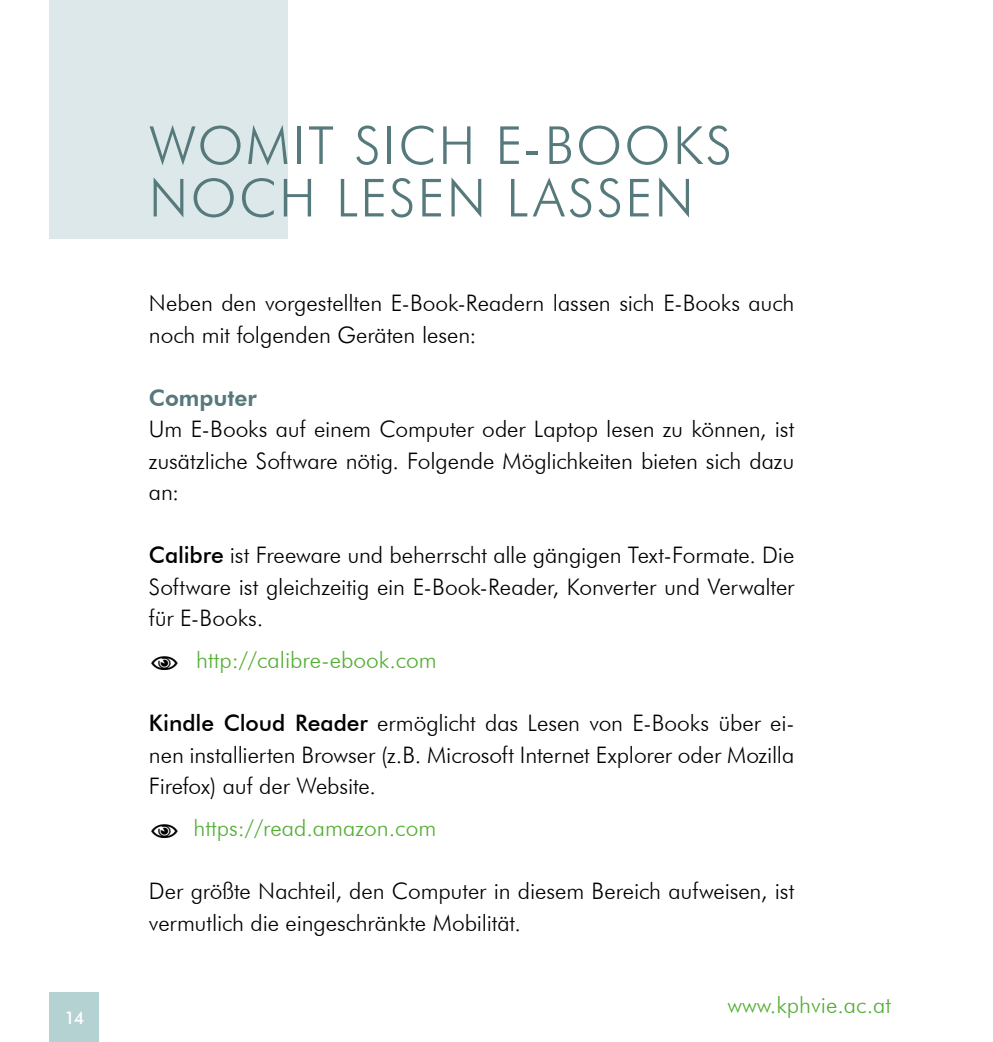
<style>
.page{position:relative;width:993px;height:1042px;background:#fff}
.page>*{position:absolute;margin:0;border:0;box-sizing:border-box;transform-origin:0 0}
.t1{font:300 52.5px/52.5px "Futura BT";letter-spacing:.045em;color:#56797c}
.t2{font:300 22.75px/31.5px "Futura BT";letter-spacing:-.005em;color:#000;text-align:justify}
.t3{font:300 22.75px "Futura BT";color:#52ae32}
.t4{font:800 22.75px "Futura BT";letter-spacing:-.005em;color:#56797c}
.t5{font:500 17.5px "Futura BT";color:#fff}
.s1{font-weight:500}
</style>
<div class="page">
<div style="left:50px;top:992px;width:49px;height:50px;background:#b5d2d2"></div>
<div style="left:50px;top:0;width:238px;height:238px;background:#dce8e9"></div>
<p class="t5" style="left:64px;top:1007px;width:22px">14</p>
<h1 class="t1" style="left:149px;top:119px;width:584px">WOMIT SICH E-BOOKS<br>NOCH LESEN LASSEN</h1>
<p class="t2" style="left:149px;top:287px;width:646px">Neben den vorgestellten E-Book-Readern lassen sich E-Books auch noch mit folgenden Geräten lesen:</p>
<p class="t4" style="left:149px;top:383px;width:109px">Computer</p>
<p class="t2" style="left:149px;top:413px;width:646px">Um E-Books auf einem Computer oder Laptop lesen zu können, ist zusätzliche Software nötig. Folgende Möglichkeiten bieten sich dazu an:</p>
<p class="t2" style="left:149px;top:539px;width:646px"><span class="s1">Calibre</span> ist Freeware und beherrscht alle gängigen Text-Formate. Die Software ist gleichzeitig ein E-Book-Reader, Konverter und Verwalter für E-Books.</p>
<p class="t3" style="left:196px;top:646px;width:242px">http://calibre-ebook.com</p>
<p class="t2" style="left:149px;top:707px;width:646px"><span class="s1">Kindle Cloud Reader</span> ermöglicht das Lesen von E-Books über ei&shy;nen installierten Browser (z.B. Microsoft Internet Explorer oder Mozilla Firefox) auf der Website.</p>
<p class="t3" style="left:193px;top:814px;width:244px">https://read.amazon.com</p>
<p class="t2" style="left:149px;top:875px;width:646px">Der größte Nachteil, den Computer in diesem Bereich aufweisen, ist vermutlich die eingeschränkte Mobilität.</p>
<p class="t3" style="left:727px;top:991px;width:165px">www.kphvie.ac.at</p>
</div>
